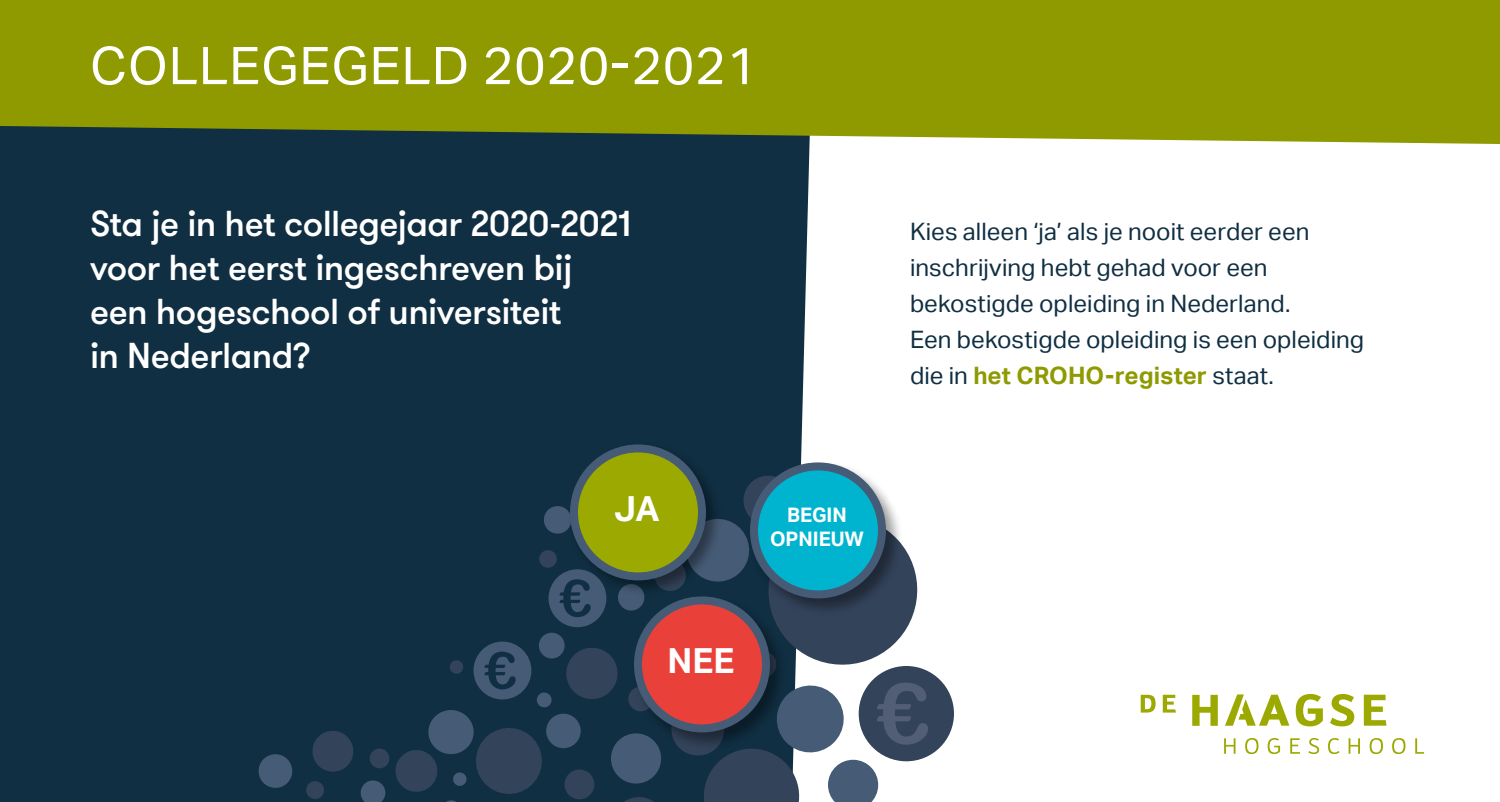
<style>
.page{position:relative;width:1500px;height:802px;background:#fff}
.page>*{position:absolute;margin:0;border:0;box-sizing:border-box;transform-origin:0 0}
.t1{font:52px "Aktiv Grotesk";letter-spacing:.02em;color:#fff}
.t2{font:500 36px/44px "GT Walsheim Pro";letter-spacing:-.015em;color:#fff}
.t3{font:700 34.6px "Aktiv Grotesk";color:#fff}
.t4{font:24px/36px "Aktiv Grotesk";letter-spacing:.005em;color:#102f42}
.t5{font:700 20px/24px "Aktiv Grotesk";color:#fff;text-align:center}
.s1{font-weight:700;color:#8e9a00}
</style>
<div class="page">
<div style="left:0;top:144px;width:810px;height:658px;background:#102f42"></div>
<div style="left:0;top:0;width:1500px;height:144px;background:#8e9a00"></div>
<svg style="left:257px;top:752px;width:37px;height:38px"></svg>
<svg style="left:370px;top:748px;width:20px;height:20px"></svg>
<svg style="left:305px;top:729px;width:82px;height:73px;background:#1e384d"></svg>
<svg style="left:1141px;top:694px;width:283px;height:60px"></svg>
<svg style="left:393px;top:447px;width:561px;height:355px"></svg>
<div style="left:748px;top:460px;width:156px;height:156px;background:#000;opacity:.4"></div>
<div style="left:754px;top:466px;width:128px;height:128px;background:#00b4cf;border-radius:50%"></div>
<div style="left:750px;top:462px;width:136px;height:136px;border:8px solid #465b75;border-radius:50%"></div>
<div style="left:632px;top:594px;width:156px;height:156px;background:#000;opacity:.4"></div>
<div style="left:638px;top:600px;width:128px;height:128px;background:#e94139;border-radius:50%"></div>
<div style="left:634px;top:596px;width:136px;height:136px;border:8px solid #465b75;border-radius:50%"></div>
<div style="left:566px;top:441px;width:157px;height:157px;background:#000;opacity:.4"></div>
<div style="left:574px;top:448px;width:128px;height:128px;background:#9ca900;border-radius:50%"></div>
<div style="left:570px;top:444px;width:136px;height:136px;border:8px solid #465b75;border-radius:50%"></div>
<h1 class="t1" style="left:90px;top:36px;width:669px">COLLEGEGELD 2020-2021</h1>
<h2 class="t2" style="left:90px;top:203px;width:543px">Sta je in het collegejaar 2020-2021 voor het eerst ingeschreven bij een hogeschool of universiteit<br>in Nederland?</h2>
<h3 class="t3" style="left:614px;top:489px;width:47px">JA</h3>
<p class="t5" style="left:770px;top:503px;width:95px">BEGIN<br>OPNIEUW</p>
<h3 class="t3" style="left:668px;top:641px;width:68px">NEE</h3>
<p class="t4" style="left:910px;top:214px;width:456px">Kies alleen ‘ja’ als je nooit eerder een inschrijving hebt gehad voor een bekostigde opleiding in Nederland.<br>Een bekostigde opleiding is een opleiding die in <span class="s1">het CROHO-register</span> staat.</p>
</div>
